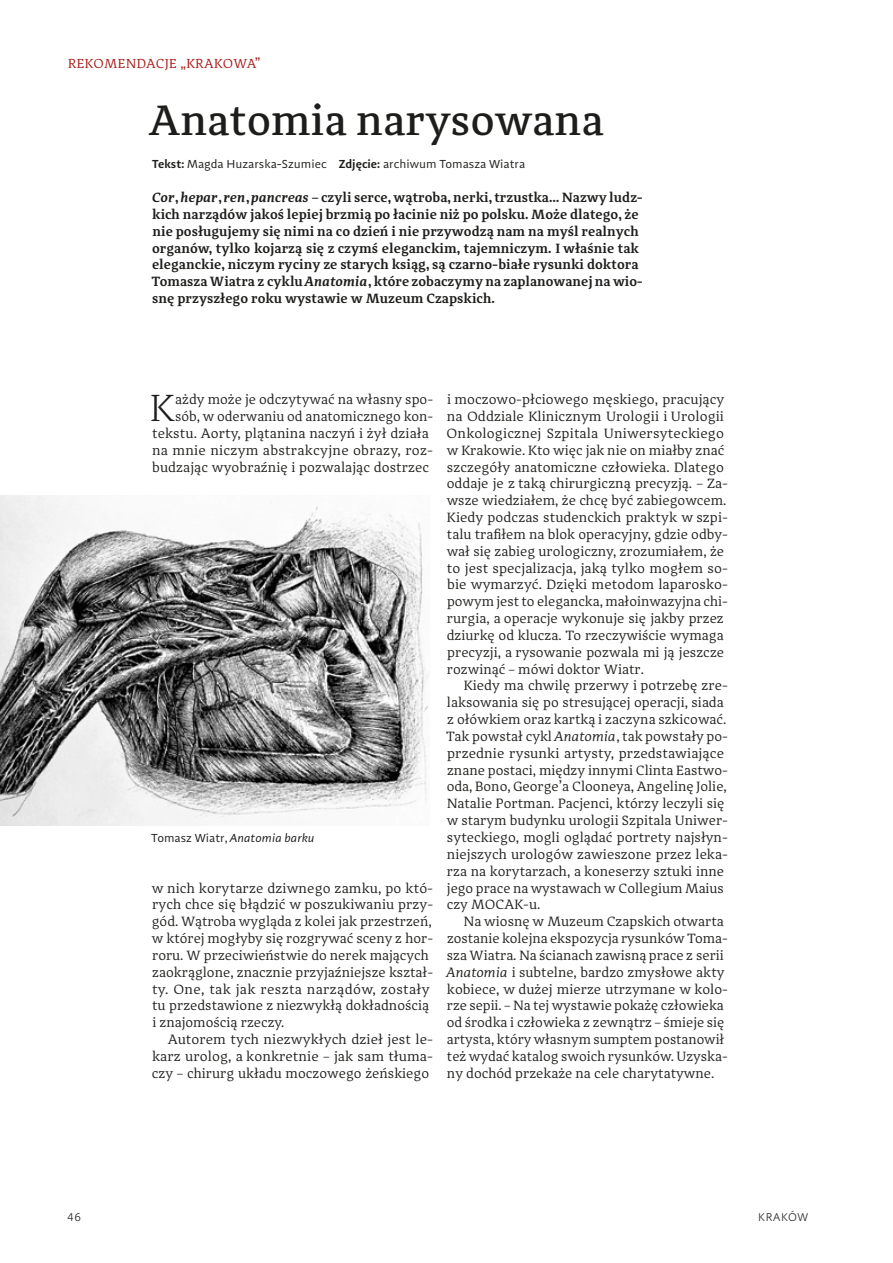
<style>
.page{position:relative;width:893px;height:1263px;background:#fff}
.page>*{position:absolute;margin:0;border:0;box-sizing:border-box;transform-origin:0 0}
.t1{font:500 43.65px "Adagio Serif";color:#1d1d1b}
.t2{font:300 39px "Adagio Serif";color:#1d1d1b}
.t3{font:13.8px/16.8px "Adagio Serif";color:#1d1d1b}
.t4{font:600 13.8px/16.8px "Adagio Serif";color:#1d1d1b}
.t5{font:13.5px "Adagio Serif";letter-spacing:.025em;color:#a81815}
.t6{font:12px "Adagio Sans";color:#1d1d1b}
.t7{font:italic 12px "Adagio Sans";color:#1d1d1b}
.t8{font:300 11.7px "Adagio Sans";letter-spacing:.05em;color:#1d1d1b}
.s1{font-weight:600}
.s2{font-style:italic}
.s3{font-style:normal}
</style>
<div class="page">
<img style="left:0;top:496px;width:428px;height:329px">
<p class="t5" style="left:68px;top:55px;width:194px">Rekomendacje „Krakowa”</p>
<h1 class="t1" style="left:149px;top:92px;width:456px">Anatomia narysowana</h1>
<p class="t6" style="left:152px;top:157px;width:375px"><span class="s1">Tekst:</span> Magda Huzarska-Szumiec <span class="s1">Zdjęcie:</span> archiwum Tomasza Wiatra</p>
<p class="t4" style="left:152px;top:189px;width:493px"><span class="s2">Cor</span>, <span class="s2">hepar</span>, <span class="s2">ren</span>, <span class="s2">pancreas</span> – czyli serce, wątroba, nerki, trzustka… Nazwy ludz&shy;kich narządów jakoś lepiej brzmią po łacinie niż po polsku. Może dlatego, że nie posługujemy się nimi na co dzień i nie przywodzą nam na myśl realnych organów, tylko kojarzą się z czymś eleganckim, tajemniczym. I właśnie tak eleganckie, niczym ryciny ze starych ksiąg, są czarno-białe rysunki doktora Tomasza Wiatra z cyklu <span class="s2">Anatomia</span>, które zobaczymy na zaplanowanej na wio&shy;snę przyszłego roku wystawie w Muzeum Czapskich.</p>
<h2 class="t2" style="left:150px;top:384px;width:26px">K</h2>
<p class="t3" style="left:175px;top:391px;width:259px">ażdy może je odczytywać na własny spo-</p>
<p class="t3" style="left:175px;top:408px;width:260px">sób, w oderwaniu od anatomicznego kon-</p>
<p class="t3" style="left:152px;top:425px;width:278px">tekstu. Aorty, plątanina naczyń i żył działa</p>
<p class="t3" style="left:152px;top:442px;width:283px">na mnie niczym abstrakcyjne obrazy, roz-</p>
<p class="t3" style="left:152px;top:459px;width:278px">budzając wyobraźnię i pozwalając dostrzec</p>
<p class="t7" style="left:151px;top:830px;width:166px"><span class="s3">Tomasz Wiatr,</span> Anatomia barku</p>
<p class="t3" style="left:152px;top:880px;width:283px">w nich korytarze dziwnego zamku, po któ&shy;rych chce się błądzić w poszukiwaniu przy&shy;gód. Wątroba wygląda z kolei jak przestrzeń, w której mogłyby się rozgrywać sceny z hor&shy;roru. W przeciwieństwie do nerek mających zaokrąglone, znacznie przyjaźniejsze kształ&shy;ty. One, tak jak reszta narządów, zostały tu przedstawione z niezwykłą dokładnością i znajomością rzeczy.</p>
<p class="t3" style="left:152px;top:1031px;width:283px;text-align:justify;text-indent:16px">Autorem tych niezwykłych dzieł jest le&shy;karz urolog, a konkretnie – jak sam tłuma&shy;czy – chirurg układu moczowego żeńskiego</p>
<p class="t3" style="left:447px;top:391px;width:283px">i moczowo-płciowego męskiego, pracujący na Oddziale Klinicznym Urologii i Urologii Onkologicznej Szpitala Uniwersyteckiego w Krakowie. Kto więc jak nie on miałby znać szczegóły anatomiczne człowieka. Dlatego oddaje je z taką chirurgiczną precyzją. – Za&shy;wsze wiedziałem, że chcę być zabiegowcem.<br>Kiedy podczas studenckich praktyk w szpi&shy;talu trafiłem na blok operacyjny, gdzie odby&shy;wał się zabieg urologiczny, zrozumiałem, że to jest specjalizacja, jaką tylko mogłem so&shy;bie wymarzyć. Dzięki metodom laparosko&shy;powym jest to elegancka, małoinwazyjna chi&shy;rurgia, a operacje wykonuje się jakby przez dziurkę od klucza. To rzeczywiście wymaga precyzji, a rysowanie pozwala mi ją jeszcze rozwinąć – mówi doktor Wiatr.</p>
<p class="t3" style="left:446px;top:677px;width:283px;text-indent:18px">Kiedy ma chwilę przerwy i potrzebę zre&shy;laksowania się po stresującej operacji, siada z ołówkiem oraz kartką i zaczyna szkicować.<br>Tak powstał cykl <span class="s2">Anatomia</span>, tak powstały po&shy;przednie rysunki artysty, przedstawiające znane postaci, między innymi Clinta Eastwo&shy;oda, Bono, George’a Clooneya, Angelinę Jolie, Natalie Portman. Pacjenci, którzy leczyli się w starym budynku urologii Szpitala Uniwer&shy;syteckiego, mogli oglądać portrety najsłyn&shy;niejszych urologów zawieszone przez leka&shy;rza na korytarzach, a koneserzy sztuki inne jego prace na wystawach w C ollegium Maius czy MOCA</p>
<p class="t3" style="left:514px;top:896px;width:28px">K-u.</p>
<p class="t3" style="left:464px;top:913px;width:262px">Na wiosnę w Muzeum Czapskich otwarta</p>
<p class="t3" style="left:447px;top:930px;width:282px">zostanie kolejna ekspozycja rysunków Toma-</p>
<p class="t3" style="left:447px;top:947px;width:279px">sza Wiatra. Na ścianach zawisną prace z serii</p>
<p class="t3" style="left:447px;top:964px;width:279px"><span class="s2">Anatomia</span> i subtelne, bardzo zmysłowe akty</p>
<p class="t3" style="left:447px;top:981px;width:283px">kobiece, w dużej mierze utrzymane w kolo-</p>
<p class="t3" style="left:447px;top:997px;width:278px">rze sepii. – Na tej wystawie pokażę człowieka</p>
<p class="t3" style="left:447px;top:1014px;width:279px">od środka i człowieka z zewnątrz – śmieje się</p>
<p class="t3" style="left:447px;top:1031px;width:279px">artysta, który własnym sumptem postanowił</p>
<p class="t3" style="left:447px;top:1048px;width:283px">też wydać katalog swoich rysunków. Uzyska-</p>
<p class="t3" style="left:447px;top:1065px;width:269px">ny dochód przekaże na cele charytatywne.</p>
<p class="t8" style="left:67px;top:1210px;width:15px">46</p>
<p class="t8" style="left:758px;top:1210px;width:52px">KRAKÓW</p>
</div>
